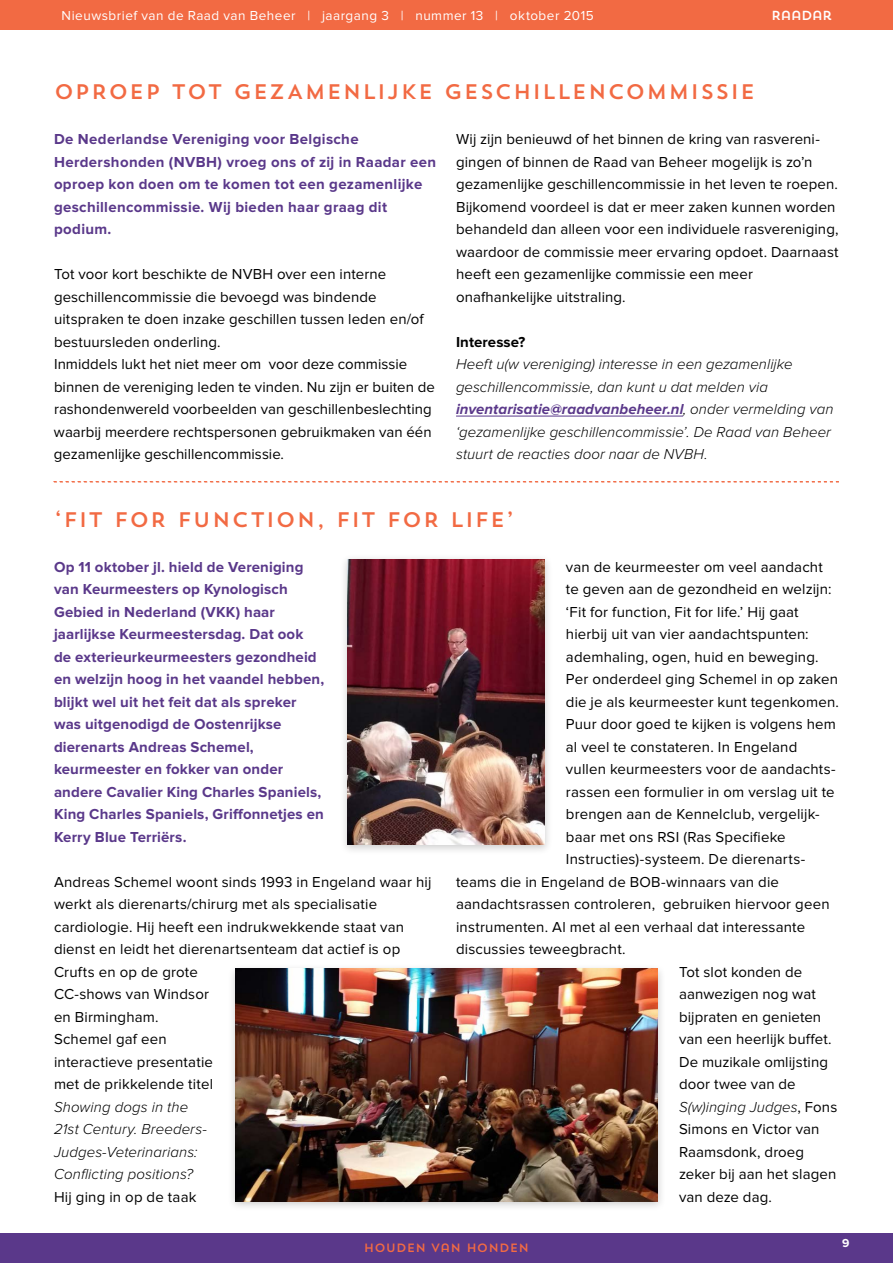
<style>
.page{position:relative;width:893px;height:1263px;background:#fff}
.page>*{position:absolute;margin:0;border:0;box-sizing:border-box;transform-origin:0 0}
.t1{font:21px "Trend Sans One";letter-spacing:.045em;color:#f26a43}
.t2{font:15px/22.5px "Proxima Nova";letter-spacing:.01em;color:#000}
.t3{font:700 15px/22.5px "Proxima Nova";letter-spacing:.01em;color:#5a388a}
.t4{font:italic 300 15px/22.5px "Proxima Nova";letter-spacing:.005em;color:#000}
.t5{font:700 15px "Proxima Nova";letter-spacing:.005em;color:#000}
.t6{font:13.5px "Proxima Nova";letter-spacing:.035em;color:#fff}
.t7{font:13.05px "Trend Sans One";letter-spacing:-.07em;color:#fff}
.t8{font:12px "Trend Sans One";color:#f26a43}
.t9{font:700 12px "Proxima Nova";color:#fff}
.s1{font-weight:700;color:#5a388a}
.s2{font-weight:400;font-style:normal}
</style>
<div class="page">
<div style="left:0;top:1233px;width:893px;height:30px;background:#5a388a"></div>
<div style="left:0;top:0;width:893px;height:30px;background:#f26a43"></div>
<hr style="left:456px;top:416px;width:227px;height:1px;background:#5a388a">
<svg style="left:53px;top:481px;width:786px;height:2px"></svg>
<div style="left:340px;top:553px;width:213px;height:302px;background:#000;opacity:.2"></div>
<img style="left:348px;top:559px;width:197px;height:286px">
<div style="left:227px;top:963px;width:439px;height:249px;background:#000;opacity:.2"></div>
<img style="left:235px;top:969px;width:423px;height:233px">
<p class="t6" style="left:62px;top:9px;width:534px">Nieuwsbrief van de Raad van Beheer | jaargang 3 | nummer 13 | oktober 2015</p>
<p class="t7" style="left:771px;top:7px;width:63px">RAADAR</p>
<h1 class="t1" style="left:54px;top:78px;width:703px">OPROEP TOT GEZAMENLIJKE GESCHILLENCOMMISSIE</h1>
<p class="t3" style="left:54px;top:128px;width:384px">De Nederlandse Vereniging voor Belgische Herdershonden (NVBH) vroeg ons of zij in Raadar een oproep kon doen om te komen tot een gezamenlijke geschillencommissie. Wij bieden haar graag dit podium.</p>
<p class="t2" style="left:54px;top:263px;width:382px">Tot voor kort beschikte de NVBH over een interne geschillencommissie die bevoegd was bindende uitspraken te doen inzake geschillen tussen leden en/of bestuursleden onderling.<br>Inmiddels lukt het niet meer om voor deze commissie binnen de vereniging leden te vinden. Nu zijn er buiten de rashondenwereld voorbeelden van geschillenbeslechting waarbij meerdere rechtspersonen gebruikmaken van één gezamenlijke geschillencommissie.</p>
<p class="t2" style="left:456px;top:128px;width:384px">Wij zijn benieuwd of het binnen de kring van rasvereni&shy;gingen of binnen de Raad van Beheer mogelijk is zo’n gezamenlijke geschillencommissie in het leven te roepen.<br>Bijkomend voordeel is dat er meer zaken kunnen worden behandeld dan alleen voor een individuele rasvereniging, waardoor de commissie meer ervaring opdoet. Daarnaast heeft een gezamenlijke commissie een meer onafhankelijke uitstraling.</p>
<p class="t5" style="left:456px;top:335px;width:71px">Interesse?</p>
<p class="t4" style="left:456px;top:353px;width:379px">Heeft u(w vereniging) interesse in een gezamenlijke geschillencommissie, dan kunt u dat melden via <span class="s1">inventarisatie@raadvanbeheer.nl</span>, onder vermelding van ‘gezamenlijke geschillencommissie’. De Raad van Beheer stuurt de reacties door naar de NVBH.</p>
<h1 class="t1" style="left:54px;top:506px;width:462px">‘FIT FOR FUNCTION, FIT FOR LIFE’</h1>
<p class="t3" style="left:54px;top:556px;width:272px">Op 11 oktober jl. hield de Vereniging van Keurmeesters op Kynologisch Gebied in Nederland (VKK) haar jaarlijkse Keurmeestersdag. Dat ook de exterieurkeurmeesters gezondheid en welzijn hoog in het vaandel hebben, blijkt wel uit het feit dat als spreker was uitgenodigd de Oostenrijkse dierenarts Andreas Schemel, keurmeester en fokker van onder andere Cavalier King Charles Spaniels, King Charles Spaniels, Griffonnetjes en Kerry Blue Terriërs.</p>
<p class="t2" style="left:54px;top:871px;width:379px">Andreas Schemel woont sinds 1993 in Engeland waar hij werkt als dierenarts/chirurg met als specialisatie cardiologie. Hij heeft een indrukwekkende staat van dienst en leidt het dierenartsenteam dat actief is op Crufts en op de grote<br>CC-shows van Windsor<br>en Birmingham.<br>Schemel gaf een<br>interactieve presentatie<br>met de prikkelende titel</p>
<p class="t4" style="left:54px;top:1096px;width:154px">Showing dogs in the<br>21st Century. Breeders-<br>Judges-Veterinarians:<br>Conflicting positions?</p>
<p class="t2" style="left:54px;top:1186px;width:144px">Hij ging in op de taak</p>
<p class="t2" style="left:566px;top:556px;width:258px">van de keurmeester om veel aandacht</p>
<p class="t2" style="left:566px;top:578px;width:267px">te geven aan de gezondheid en welzijn:</p>
<p class="t2" style="left:566px;top:601px;width:234px">‘Fit for function, Fit for life.’ Hij gaat</p>
<p class="t2" style="left:566px;top:623px;width:244px">hierbij uit van vier aandachtspunten:</p>
<p class="t2" style="left:566px;top:646px;width:254px">ademhaling, ogen, huid en beweging.</p>
<p class="t2" style="left:566px;top:668px;width:274px">Per onderdeel ging Schemel in op zaken</p>
<p class="t2" style="left:566px;top:691px;width:275px">die je als keurmeester kunt tegenkomen.</p>
<p class="t2" style="left:566px;top:713px;width:272px">Puur door goed te kijken is volgens hem</p>
<p class="t2" style="left:566px;top:736px;width:233px">al veel te constateren. In Engeland</p>
<p class="t2" style="left:566px;top:758px;width:270px">vullen keurmeesters voor de aandachts-</p>
<p class="t2" style="left:566px;top:781px;width:270px">rassen een formulier in om verslag uit te</p>
<p class="t2" style="left:566px;top:803px;width:254px">brengen aan de Kennelclub, vergelijk-</p>
<p class="t2" style="left:566px;top:826px;width:221px">baar met ons RSI (Ras Specifieke</p>
<p class="t2" style="left:566px;top:848px;width:240px">Instructies)-systeem. De dierenarts-</p>
<p class="t2" style="left:456px;top:871px;width:324px">teams die in Engeland de BOB-winnaars van die</p>
<p class="t2" style="left:456px;top:893px;width:375px">aandachtsrassen controleren, gebruiken hiervoor geen</p>
<p class="t2" style="left:456px;top:916px;width:351px">instrumenten. Al met al een verhaal dat interessante</p>
<p class="t2" style="left:456px;top:938px;width:171px">discussies teweegbracht.</p>
<p class="t2" style="left:679px;top:961px;width:125px">Tot slot konden de</p>
<p class="t2" style="left:679px;top:983px;width:138px">aanwezigen nog wat</p>
<p class="t2" style="left:679px;top:1006px;width:144px">bijpraten en genieten</p>
<p class="t2" style="left:679px;top:1028px;width:154px">van een heerlijk buffet.</p>
<p class="t2" style="left:679px;top:1051px;width:151px">De muzikale omlijsting</p>
<p class="t2" style="left:679px;top:1073px;width:118px">door twee van de</p>
<p class="t4" style="left:679px;top:1096px;width:160px">S(w)inging Judges<span class="s2">, Fons</span></p>
<p class="t2" style="left:679px;top:1118px;width:142px">Simons en Victor van</p>
<p class="t2" style="left:679px;top:1141px;width:127px">Raamsdonk, droeg</p>
<p class="t2" style="left:679px;top:1163px;width:159px">zeker bij aan het slagen</p>
<p class="t2" style="left:679px;top:1186px;width:94px">van deze dag.</p>
<p class="t8" style="left:364px;top:1240px;width:167px">HOUDEN VAN HONDEN</p>
<p class="t9" style="left:842px;top:1237px;width:9px">9</p>
</div>
